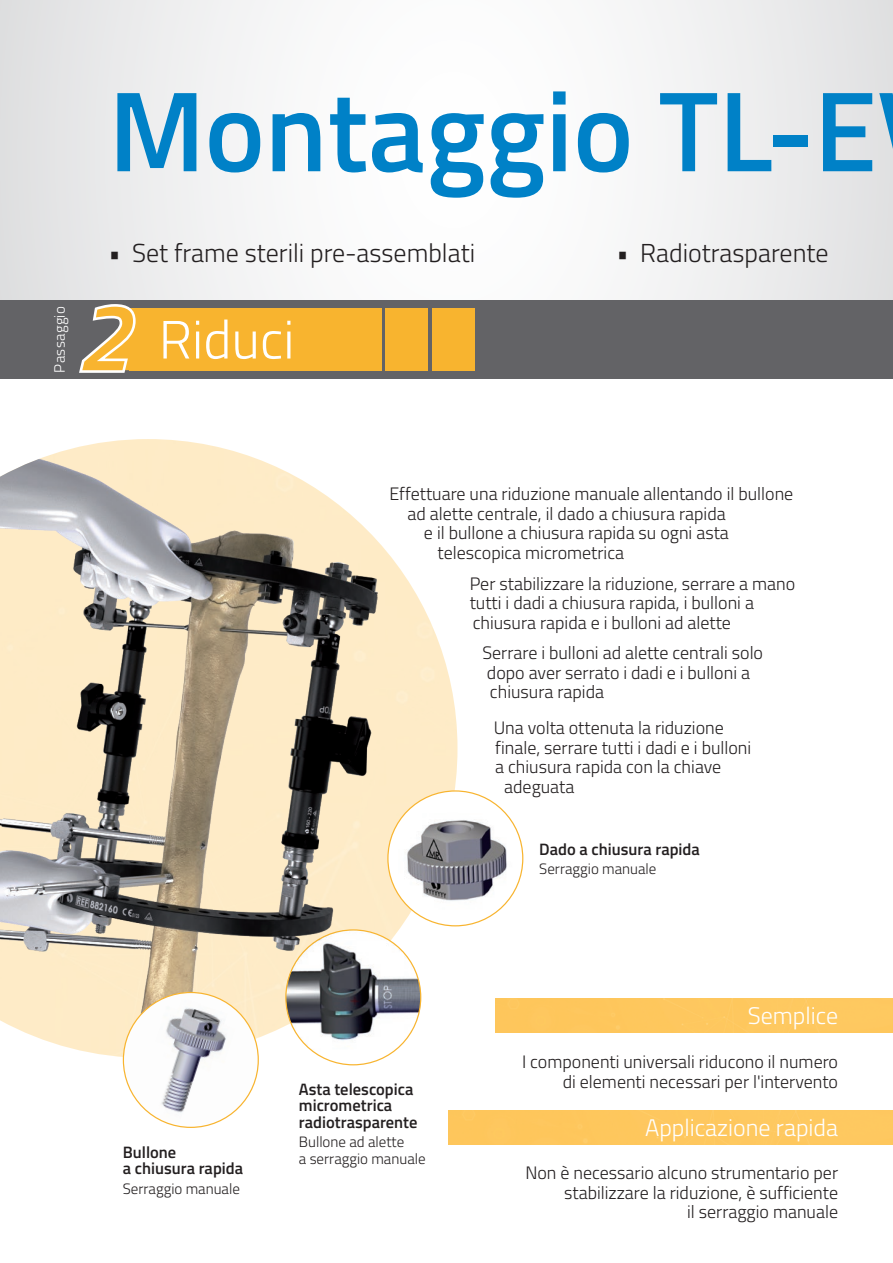
<style>
.page{position:relative;width:893px;height:1263px;background:#fff}
.page>*{position:absolute;margin:0;border:0;box-sizing:border-box;transform-origin:0 0}
.t1{font:600 114px "Titillium";color:#0081c7}
.t2{font:300 54px "Titillium";color:#fff}
.t3{font:300 25.95px "Titillium";color:#231f20}
.t4{font:300 24px "Titillium";color:#fff}
.t5{font:300 18px/19.5px "Titillium";color:#231f20}
.t6{font:600 16.5px/16.5px "Titillium";color:#231f20}
.t7{font:300 15px/16.5px "Titillium";color:#231f20}
.t8{font:300 15px "Titillium";letter-spacing:.02em;color:#fff}
.s1{font-weight:600;font-style:italic;font-size:94.5px}
</style>
<div class="page">
<img style="left:0;top:439px;width:457px;height:616px">
<div style="left:496px;top:999px;width:397px;height:34px;background:#fec75e"></div>
<div style="left:448px;top:1111px;width:445px;height:34px;background:#fec75e"></div>
<img style="left:286px;top:930px;width:135px;height:135px;border-radius:67px">
<img style="left:388px;top:791px;width:135px;height:135px;border-radius:67px">
<svg style="left:0;top:0;width:893px;height:300px"></svg>
<div style="left:0;top:300px;width:893px;height:79px;background:#636366"></div>
<div style="left:129px;top:308px;width:252px;height:62px;background:#f8b42f"></div>
<svg style="left:103px;top:325px;width:26px;height:45px"></svg>
<div style="left:386px;top:308px;width:42px;height:62px;background:#f8b42f"></div>
<div style="left:432px;top:308px;width:43px;height:62px;background:#f8b42f"></div>
<img style="left:123px;top:992px;width:135px;height:135px">
<h1 class="t1" style="left:108px;top:46px;width:770px">Montaggio TL-E</h1>
<h3 class="t3" style="left:108px;top:234px;width:368px">• Set frame sterili pre-assemblati</h3>
<h3 class="t3" style="left:616px;top:234px;width:214px">• Radiotrasparente</h3>
<p class="t8" style="left:49px;top:373px;width:68px;rotate:-90deg">Passaggio</p>
<h2 class="t2" style="left:76px;top:300px;width:220px"><span class="s1">2</span> Riduci</h2>
<p class="t5" style="left:389px;top:484px;width:405px">Effettuare una riduzione manuale allentando il bullone</p>
<p class="t5" style="left:407px;top:503px;width:320px">ad alette centrale, il dado a chiusura rapida</p>
<p class="t5" style="left:424px;top:523px;width:306px">e il bullone a chiusura rapida su ogni asta</p>
<p class="t5" style="left:437px;top:542px;width:188px">telescopica micrometrica</p>
<p class="t5" style="left:470px;top:573px;width:327px">Per stabilizzare la riduzione, serrare a mano tutti i dadi a chiusura rapida, i bulloni a chiusura rapida e i bulloni ad alette</p>
<p class="t5" style="left:482px;top:642px;width:282px">Serrare i bulloni ad alette centrali solo dopo aver serrato i dadi e i bulloni a chiusura rapida</p>
<p class="t5" style="left:494px;top:717px;width:232px">Una volta ottenuta la riduzione</p>
<p class="t5" style="left:495px;top:737px;width:258px">finale, serrare tutti i dadi e i bulloni</p>
<p class="t5" style="left:495px;top:756px;width:228px">a chiusura rapida con la chiave</p>
<p class="t5" style="left:504px;top:776px;width:72px">adeguata</p>
<p class="t6" style="left:539px;top:840px;width:162px">Dado a chiusura rapida</p>
<p class="t7" style="left:539px;top:860px;width:119px">Serraggio manuale</p>
<p class="t6" style="left:123px;top:1143px;width:122px">Bullone<br>a chiusura rapida</p>
<p class="t7" style="left:123px;top:1180px;width:119px">Serraggio manuale</p>
<p class="t6" style="left:299px;top:1080px;width:120px">Asta telescopica micrometrica radiotrasparente</p>
<p class="t7" style="left:299px;top:1133px;width:128px">Bullone ad alette<br>a serraggio manuale</p>
<h3 class="t4" style="left:748px;top:998px;width:92px">Semplice</h3>
<p class="t5" style="left:522px;top:1051px;width:318px;text-align:right">I componenti universali riducono il numero di elementi necessari per l'intervento</p>
<h3 class="t4" style="left:645px;top:1110px;width:195px">Applicazione rapida</h3>
<p class="t5" style="left:525px;top:1162px;width:314px;text-align:right">Non è necessario alcuno strumentario per stabilizzare la riduzione, è sufficiente<br>il serraggio manuale</p>
</div>
